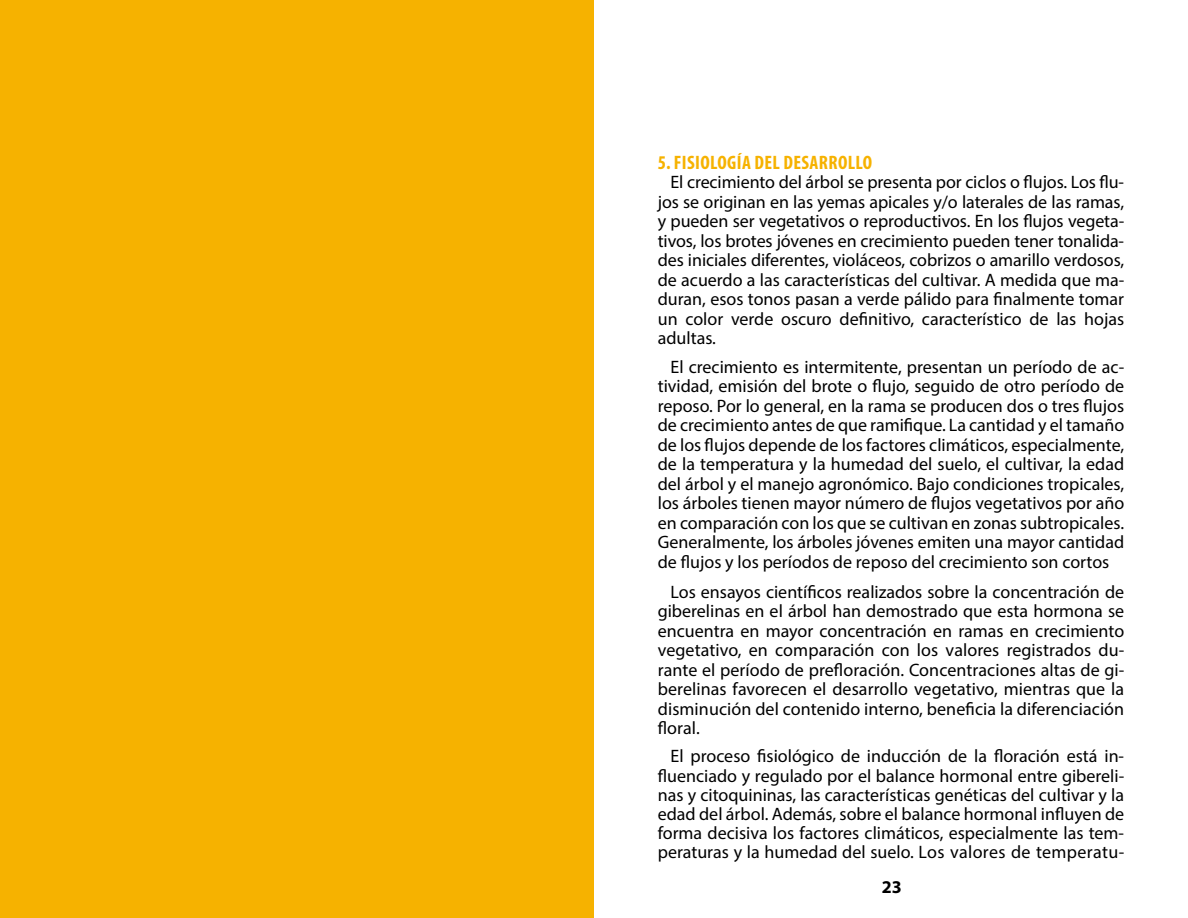
<style>
.page{position:relative;width:1188px;height:918px;background:#fff}
.page>*{position:absolute;margin:0;border:0;box-sizing:border-box;transform-origin:0 0}
.t1{font:700 condensed 19.5px "Myriad Pro";letter-spacing:.02em;color:#f6b200}
.t2{font:18px/19.5px "Myriad Pro";color:#000;text-align:justify}
.t3{font:700 18px "Myriad Pro";color:#000}
</style>
<div class="page">
<div style="left:0;top:0;width:593px;height:918px;background:#f6b200"></div>
<p class="t1" style="left:658px;top:150px;width:216px">5. FISIOLOGÍA DEL DESARROLLO</p>
<p class="t2" style="left:658px;top:172px;width:468px;text-indent:13px">El crecimiento del árbol se presenta por ciclos o flujos. Los flu&shy;jos se originan en las yemas apicales y/o laterales de las ramas, y pueden ser vegetativos o reproductivos. En los flujos vegeta&shy;tivos, los brotes jóvenes en crecimiento pueden tener tonalida&shy;des iniciales diferentes, violáceos, cobrizos o amarillo verdosos, de acuerdo a las características del cultivar. A medida que ma&shy;duran, esos tonos pasan a verde pálido para finalmente tomar un color verde oscuro definitivo, característico de las hojas adultas.</p>
<p class="t2" style="left:658px;top:357px;width:468px;text-indent:13px">El crecimiento es intermitente, presentan un período de ac&shy;tividad, emisión del brote o flujo, seguido de otro período de reposo. Por lo general, en la rama se producen dos o tres flujos de crecimiento antes de que ramifique. La cantidad y el tamaño de los flujos depende de los factores climáticos, especialmente, de la temperatura y la humedad del suelo, el cultivar, la edad del árbol y el manejo agronómico. Bajo condiciones tropicales, los árboles tienen mayor número de flujos vegetativos por año en comparación con los que se cultivan en zonas subtropicales.<br>Generalmente, los árboles jóvenes emiten una mayor cantidad de flujos y los períodos de reposo del crecimiento son cortos</p>
<p class="t2" style="left:658px;top:582px;width:468px;text-indent:13px">Los ensayos científicos realizados sobre la concentración de giberelinas en el árbol han demostrado que esta hormona se encuentra en mayor concentración en ramas en crecimiento vegetativo, en comparación con los valores registrados du&shy;rante el período de prefloración. Concentraciones altas de gi&shy;berelinas favorecen el desarrollo vegetativo, mientras que la disminución del contenido interno, beneficia la diferenciación floral.</p>
<p class="t2" style="left:658px;top:746px;width:468px;text-indent:13px">El proceso fisiológico de inducción de la floración está in&shy;fluenciado y regulado por el balance hormonal entre gibereli&shy;nas y citoquininas, las características genéticas del cultivar y la edad del árbol. Además, sobre el balance hormonal influyen de forma decisiva los factores climáticos, especialmente las tem&shy;peraturas y la humedad del suelo. Los valores de temperatu-</p>
<p class="t3" style="left:882px;top:875px;width:21px">23</p>
</div>
